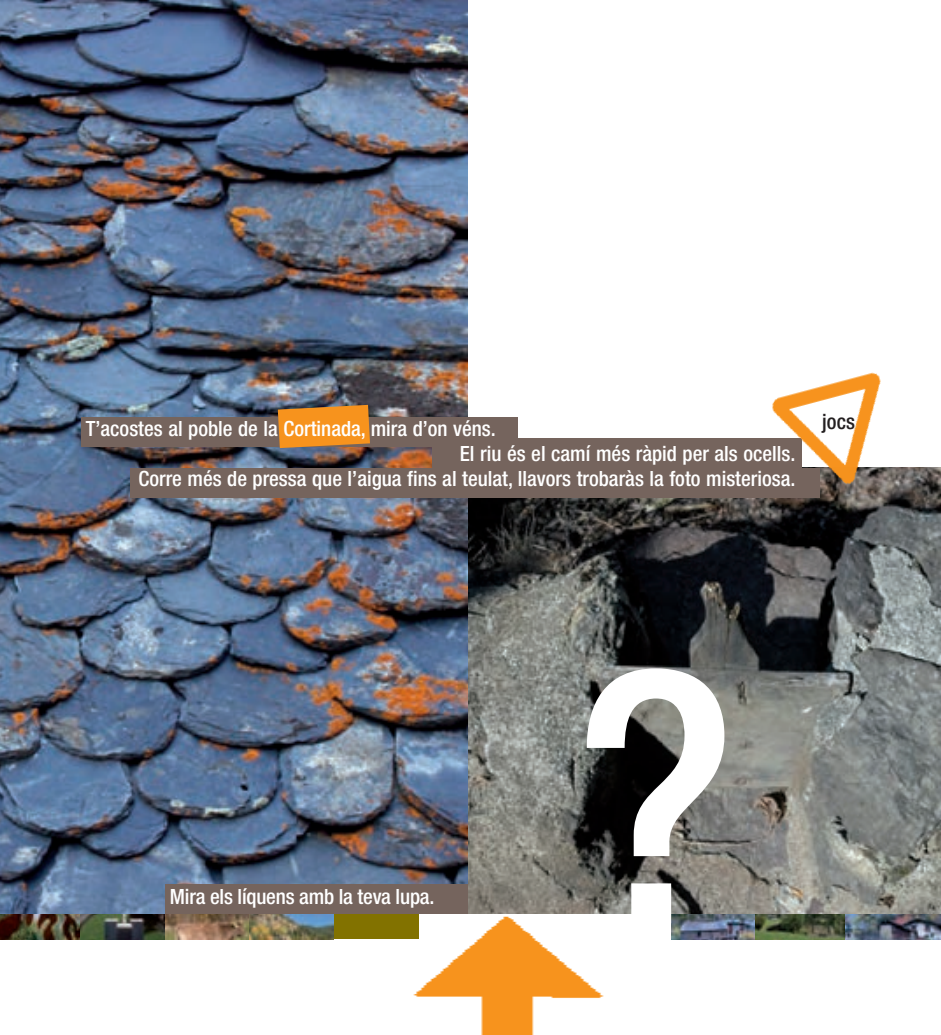
<style>
.page{position:relative;width:941px;height:1035px;background:#fff}
.page>*{position:absolute;margin:0;border:0;box-sizing:border-box;transform-origin:0 0}
.t1{font:500 condensed 350px "Helvetica Neue";color:#fff}
.t2{font:500 condensed 21px "Helvetica Neue";color:#fff}
.t3{font:500 condensed 21px "Helvetica Neue LT Std";letter-spacing:-.01em;color:#fff}
.t4{font:500 condensed 21px "Helvetica Neue";color:#231f20}
</style>
<div class="page">
<img style="left:468px;top:468px;width:472px;height:454px">
<img style="left:0;top:0;width:468px;height:914px">
<div style="left:279px;top:914px;width:377px;height:25px;background:#fff"></div>
<img style="left:413px;top:914px;width:191px;height:121px">
<img style="left:0;top:914px;width:81px;height:25px">
<svg style="left:81px;top:914px;width:84px;height:25px"></svg>
<svg style="left:165px;top:914px;width:84px;height:25px"></svg>
<svg style="left:249px;top:914px;width:85px;height:25px"></svg>
<div style="left:334px;top:914px;width:84px;height:25px;background:#827200"></div>
<img style="left:671px;top:914px;width:84px;height:25px">
<svg style="left:755px;top:914px;width:90px;height:25px"></svg>
<svg style="left:845px;top:914px;width:95px;height:25px"></svg>
<div style="left:432px;top:438px;width:370px;height:30px;background:#75645d"></div>
<div style="left:81px;top:417px;width:436px;height:30px;background:#75645d"></div>
<svg style="left:278px;top:405px;width:92px;height:43px"></svg>
<div style="left:130px;top:468px;width:690px;height:30px;background:#75645d"></div>
<img style="left:768px;top:372px;width:121px;height:129px">
<div style="left:165px;top:884px;width:303px;height:30px;background:#75645d"></div>
<p class="t2" style="left:86px;top:421px;width:411px">T’acostes al poble de la Cortinada, mira d’on véns.</p>
<p class="t2" style="left:460px;top:446px;width:337px">El riu és el camí més ràpid per als ocells.</p>
<p class="t2" style="left:138px;top:471px;width:658px">Corre més de pressa que l’aigua fins al teulat, llavors trobaràs la foto misteriosa.</p>
<p class="t4" style="left:822px;top:414px;width:34px">jocs</p>
<p class="t3" style="left:170px;top:888px;width:266px">Mira els líquens amb la teva lupa.</p>
<h1 class="t1" style="left:574px;top:673px;width:164px">?</h1>
</div>
